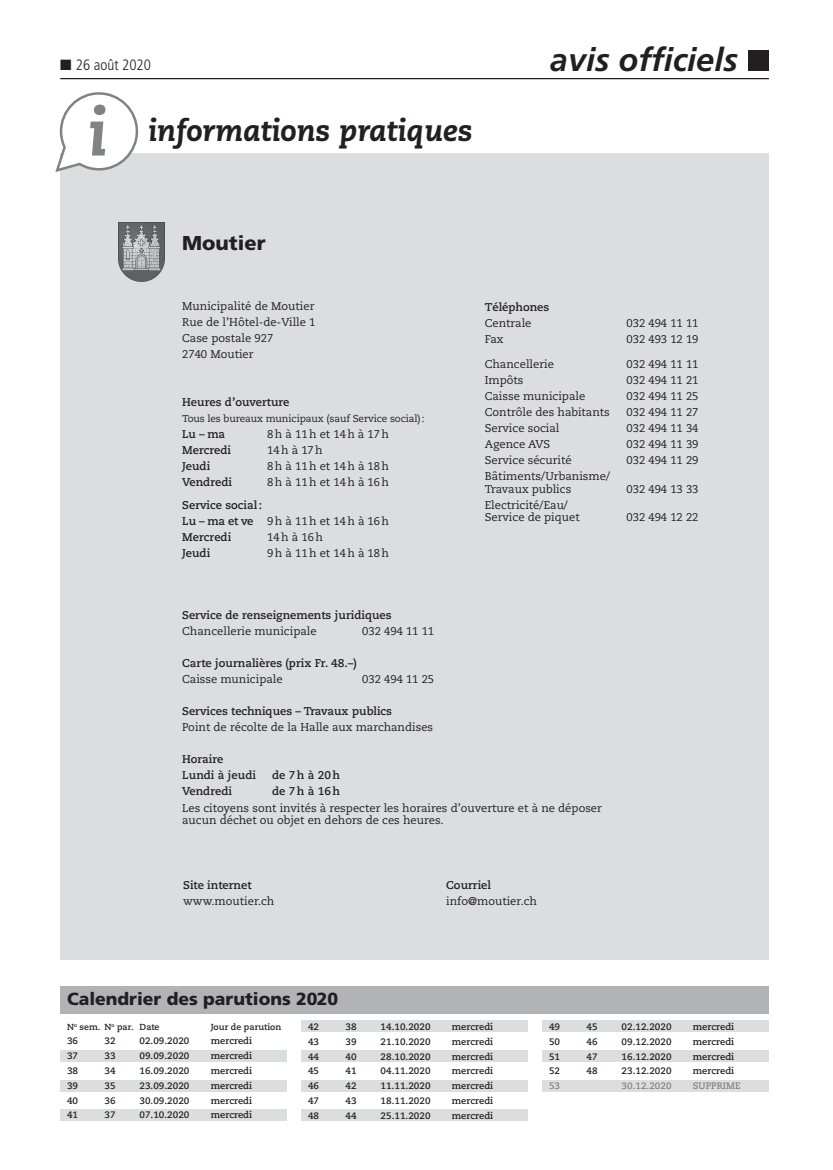
<style>
.page{position:relative;width:833px;height:1170px;background:#fff}
.page>*{position:absolute;margin:0;border:0;box-sizing:border-box;transform-origin:0 0}
.t1{font:italic 700 32.5px "Frutiger";color:#231f20}
.t2{font:italic 800 30px "Caecilia";color:#231f20}
.t3{font:900 20px "Frutiger";color:#231f20}
.t4{font:900 17.5px "Frutiger";color:#231f20}
.t5{font:300 condensed 15px "Frutiger";color:#231f20}
.t6{font:11.25px/16px "Caecilia";color:#231f20}
.t7{font:700 11.25px/16px "Caecilia";color:#231f20}
.t8{font:11.25px "Caecilia";letter-spacing:.06em;color:#231f20}
.t9{font:11.25px "Caecilia";letter-spacing:.065em;color:#231f20}
.t10{font:10px "Caecilia";letter-spacing:-.01em;color:#231f20}
.t11{font:700 9.38px "Caecilia";color:#231f20}
.t12{font:700 9.38px "Caecilia";color:#808285}
.t13{font:700 8.75px "Caecilia";color:#231f20}
.s1{font-weight:400}
</style>
<div class="page">
<div style="left:749px;top:51px;width:20px;height:20px;background:#231f20"></div>
<hr style="left:60px;top:78px;width:709px;height:1px;background:#231f20">
<div style="left:301px;top:1050px;width:227px;height:11px;background:#dcdddf"></div>
<div style="left:542px;top:1050px;width:227px;height:11px;background:#dcdddf"></div>
<div style="left:301px;top:1020px;width:227px;height:11px;background:#dcdddf"></div>
<div style="left:542px;top:1020px;width:227px;height:11px;background:#dcdddf"></div>
<div style="left:301px;top:1079px;width:227px;height:12px;background:#dcdddf"></div>
<div style="left:542px;top:1079px;width:227px;height:12px;background:#dcdddf"></div>
<div style="left:301px;top:1109px;width:227px;height:11px;background:#dcdddf"></div>
<div style="left:60px;top:1050px;width:227px;height:11px;background:#dcdddf"></div>
<div style="left:60px;top:1079px;width:227px;height:12px;background:#dcdddf"></div>
<div style="left:60px;top:1109px;width:227px;height:11px;background:#dcdddf"></div>
<div style="left:60px;top:986px;width:709px;height:27px;background:#b2b3b7"></div>
<div style="left:60px;top:153px;width:709px;height:806px;background:#dcdddf"></div>
<svg style="left:55px;top:92px;width:84px;height:80px"></svg>
<img style="left:118px;top:222px;width:47px;height:59px">
<h3 class="t5" style="left:60px;top:57px;width:92px">■ 26 août 2020</h3>
<h2 class="t2" style="left:148px;top:112px;width:326px">informations pratiques</h2>
<h3 class="t3" style="left:182px;top:230px;width:85px">Moutier</h3>
<h1 class="t1" style="left:550px;top:40px;width:189px">avis officiels</h1>
<p class="t6" style="left:182px;top:298px;width:135px">Municipalité de Moutier<br>Rue de l’Hôtel-de-Ville 1<br>Case postale 927<br>2740 Moutier</p>
<p class="t7" style="left:485px;top:299px;width:66px">Téléphones</p>
<p class="t6" style="left:485px;top:315px;width:48px">Centrale</p>
<p class="t6" style="left:626px;top:315px;width:73px">032 494 11 11</p>
<p class="t6" style="left:485px;top:331px;width:20px">Fax</p>
<p class="t6" style="left:626px;top:331px;width:73px">032 493 12 19</p>
<p class="t6" style="left:485px;top:356px;width:71px">Chancellerie</p>
<p class="t6" style="left:626px;top:356px;width:73px">032 494 11 11</p>
<p class="t6" style="left:485px;top:372px;width:40px">Impôts</p>
<p class="t6" style="left:626px;top:372px;width:73px">032 494 11 21</p>
<p class="t6" style="left:485px;top:388px;width:102px">Caisse municipale</p>
<p class="t6" style="left:626px;top:388px;width:73px">032 494 11 25</p>
<p class="t6" style="left:485px;top:404px;width:127px">Contrôle des habitants</p>
<p class="t6" style="left:626px;top:404px;width:73px">032 494 11 27</p>
<p class="t6" style="left:485px;top:420px;width:76px">Service social</p>
<p class="t6" style="left:626px;top:420px;width:73px">032 494 11 34</p>
<p class="t6" style="left:485px;top:436px;width:67px">Agence AVS</p>
<p class="t6" style="left:626px;top:436px;width:73px">032 494 11 39</p>
<p class="t6" style="left:485px;top:452px;width:88px">Service sécurité</p>
<p class="t6" style="left:626px;top:452px;width:73px">032 494 11 29</p>
<p class="t6" style="left:485px;top:470px;width:127px;line-height:12.5px">Bâtiments/Urbanisme/<br>Travaux publics</p>
<p class="t7" style="left:182px;top:394px;width:109px">Heures d’ouverture</p>
<p class="t10" style="left:182px;top:412px;width:244px">Tous les bureaux municipaux (sauf Service social):</p>
<p class="t7" style="left:182px;top:426px;width:45px">Lu – ma</p>
<p class="t8" style="left:267px;top:427px;width:123px">8h à 11h et 14h à 17h</p>
<p class="t7" style="left:182px;top:442px;width:50px">Mercredi</p>
<p class="t6" style="left:267px;top:442px;width:57px">14h à 17h</p>
<p class="t7" style="left:182px;top:458px;width:30px">Jeudi</p>
<p class="t8" style="left:267px;top:459px;width:123px">8h à 11h et 14h à 18h</p>
<p class="t7" style="left:182px;top:474px;width:51px">Vendredi</p>
<p class="t8" style="left:267px;top:475px;width:123px">8h à 11h et 14h à 16h</p>
<p class="t7" style="left:182px;top:497px;width:208px">Service social:<br>Lu – ma et ve <span class="s1">9h à 11h et 14h à 16h<br></span>Mercredi</p>
<p class="t6" style="left:626px;top:481px;width:73px">032 494 13 33</p>
<p class="t6" style="left:485px;top:499px;width:97px;line-height:12.5px">Electricité/Eau/<br>Service de piquet</p>
<p class="t6" style="left:626px;top:509px;width:73px">032 494 12 22</p>
<p class="t6" style="left:267px;top:529px;width:57px">14h à 16h</p>
<p class="t7" style="left:182px;top:545px;width:30px">Jeudi</p>
<p class="t9" style="left:267px;top:547px;width:123px">9h à 11h et 14h à 18h</p>
<p class="t7" style="left:182px;top:607px;width:211px">Service de renseignements juridiques</p>
<p class="t6" style="left:182px;top:623px;width:136px">Chancellerie municipale</p>
<p class="t6" style="left:362px;top:623px;width:73px">032 494 11 11</p>
<p class="t7" style="left:182px;top:655px;width:176px">Carte journalières (prix Fr. 48.–)</p>
<p class="t6" style="left:182px;top:671px;width:102px">Caisse municipale</p>
<p class="t6" style="left:362px;top:671px;width:73px">032 494 11 25</p>
<p class="t7" style="left:182px;top:703px;width:211px">Services techniques – Travaux publics</p>
<p class="t6" style="left:182px;top:719px;width:252px">Point de récolte de la Halle aux marchandises</p>
<p class="t7" style="left:182px;top:751px;width:75px">Horaire<br>Lundi à jeudi</p>
<p class="t7" style="left:272px;top:767px;width:69px">de 7h à 20h</p>
<p class="t7" style="left:182px;top:783px;width:51px">Vendredi</p>
<p class="t7" style="left:272px;top:783px;width:69px">de 7h à 16h</p>
<p class="t6" style="left:182px;top:801px;width:421px;line-height:12.5px">Les citoyens sont invités à respecter les horaires d’ouverture et à ne déposer aucun déchet ou objet en dehors de ces heures.</p>
<p class="t7" style="left:183px;top:877px;width:70px">Site internet</p>
<p class="t6" style="left:183px;top:893px;width:93px">www.moutier.ch</p>
<p class="t7" style="left:446px;top:877px;width:46px">Courriel</p>
<p class="t6" style="left:446px;top:893px;width:92px">info@moutier.ch</p>
<h3 class="t4" style="left:67px;top:988px;width:273px">Calendrier des parutions 2020</h3>
<p class="t13" style="left:67px;top:1021px;width:94px">N<sup>o</sup> sem. N<sup>o</sup> par. Date</p>
<p class="t13" style="left:211px;top:1021px;width:72px">Jour de parution</p>
<p class="t11" style="left:67px;top:1035px;width:13px">36</p>
<p class="t11" style="left:105px;top:1035px;width:13px">32</p>
<p class="t11" style="left:140px;top:1035px;width:51px">02.09.2020</p>
<p class="t11" style="left:211px;top:1035px;width:43px">mercredi</p>
<p class="t11" style="left:67px;top:1050px;width:13px">37</p>
<p class="t11" style="left:105px;top:1050px;width:13px">33</p>
<p class="t11" style="left:140px;top:1050px;width:51px">09.09.2020</p>
<p class="t11" style="left:211px;top:1050px;width:43px">mercredi</p>
<p class="t11" style="left:67px;top:1065px;width:13px">38</p>
<p class="t11" style="left:105px;top:1065px;width:13px">34</p>
<p class="t11" style="left:140px;top:1065px;width:51px">16.09.2020</p>
<p class="t11" style="left:211px;top:1065px;width:43px">mercredi</p>
<p class="t11" style="left:67px;top:1079px;width:13px">39</p>
<p class="t11" style="left:105px;top:1079px;width:13px">35</p>
<p class="t11" style="left:140px;top:1079px;width:51px">23.09.2020</p>
<p class="t11" style="left:211px;top:1079px;width:43px">mercredi</p>
<p class="t11" style="left:67px;top:1094px;width:13px">40</p>
<p class="t11" style="left:105px;top:1094px;width:13px">36</p>
<p class="t11" style="left:140px;top:1094px;width:51px">30.09.2020</p>
<p class="t11" style="left:211px;top:1094px;width:43px">mercredi</p>
<p class="t11" style="left:67px;top:1109px;width:13px">41</p>
<p class="t11" style="left:105px;top:1109px;width:13px">37</p>
<p class="t11" style="left:140px;top:1109px;width:51px">07.10.2020</p>
<p class="t11" style="left:211px;top:1109px;width:43px">mercredi</p>
<p class="t11" style="left:308px;top:1021px;width:13px">42</p>
<p class="t11" style="left:345px;top:1021px;width:13px">38</p>
<p class="t11" style="left:380px;top:1021px;width:51px">14.10.2020</p>
<p class="t11" style="left:452px;top:1021px;width:43px">mercredi</p>
<p class="t11" style="left:308px;top:1035px;width:13px">43</p>
<p class="t11" style="left:345px;top:1035px;width:13px">39</p>
<p class="t11" style="left:380px;top:1035px;width:51px">21.10.2020</p>
<p class="t11" style="left:452px;top:1035px;width:43px">mercredi</p>
<p class="t11" style="left:308px;top:1050px;width:13px">44</p>
<p class="t11" style="left:345px;top:1050px;width:13px">40</p>
<p class="t11" style="left:380px;top:1050px;width:51px">28.10.2020</p>
<p class="t11" style="left:452px;top:1050px;width:43px">mercredi</p>
<p class="t11" style="left:308px;top:1065px;width:13px">45</p>
<p class="t11" style="left:345px;top:1065px;width:13px">41</p>
<p class="t11" style="left:380px;top:1065px;width:51px">04.11.2020</p>
<p class="t11" style="left:452px;top:1065px;width:43px">mercredi</p>
<p class="t11" style="left:308px;top:1080px;width:13px">46</p>
<p class="t11" style="left:345px;top:1080px;width:13px">42</p>
<p class="t11" style="left:380px;top:1080px;width:51px">11.11.2020</p>
<p class="t11" style="left:452px;top:1080px;width:43px">mercredi</p>
<p class="t11" style="left:308px;top:1095px;width:13px">47</p>
<p class="t11" style="left:345px;top:1095px;width:13px">43</p>
<p class="t11" style="left:380px;top:1095px;width:51px">18.11.2020</p>
<p class="t11" style="left:452px;top:1095px;width:43px">mercredi</p>
<p class="t11" style="left:308px;top:1109px;width:13px">48</p>
<p class="t11" style="left:345px;top:1109px;width:13px">44</p>
<p class="t11" style="left:380px;top:1109px;width:51px">25.11.2020</p>
<p class="t11" style="left:452px;top:1109px;width:43px">mercredi</p>
<p class="t11" style="left:549px;top:1021px;width:13px">49</p>
<p class="t11" style="left:586px;top:1021px;width:13px">45</p>
<p class="t11" style="left:621px;top:1021px;width:51px">02.12.2020</p>
<p class="t11" style="left:693px;top:1021px;width:43px">mercredi</p>
<p class="t11" style="left:549px;top:1035px;width:13px">50</p>
<p class="t11" style="left:586px;top:1035px;width:13px">46</p>
<p class="t11" style="left:621px;top:1035px;width:51px">09.12.2020</p>
<p class="t11" style="left:693px;top:1035px;width:43px">mercredi</p>
<p class="t11" style="left:549px;top:1050px;width:13px">51</p>
<p class="t11" style="left:586px;top:1050px;width:13px">47</p>
<p class="t11" style="left:621px;top:1050px;width:51px">16.12.2020</p>
<p class="t11" style="left:693px;top:1050px;width:43px">mercredi</p>
<p class="t11" style="left:549px;top:1065px;width:13px">52</p>
<p class="t11" style="left:586px;top:1065px;width:13px">48</p>
<p class="t11" style="left:621px;top:1065px;width:51px">23.12.2020</p>
<p class="t11" style="left:693px;top:1065px;width:43px">mercredi</p>
<p class="t12" style="left:549px;top:1080px;width:13px">53</p>
<p class="t12" style="left:621px;top:1080px;width:51px">30.12.2020</p>
<p class="t12" style="left:693px;top:1080px;width:49px">SUPPRIME</p>
</div>
